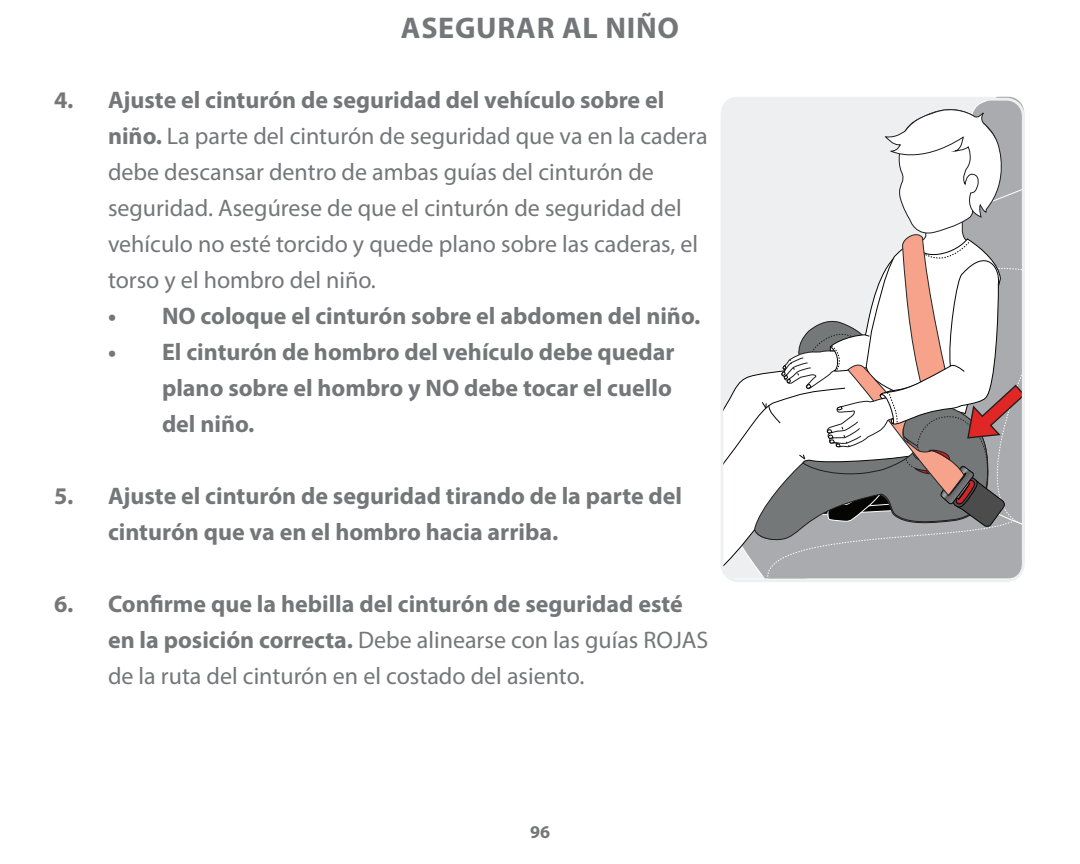
<style>
.page{position:relative;width:1080px;height:864px;background:#fff}
.page>*{position:absolute;margin:0;border:0;box-sizing:border-box;transform-origin:0 0}
.t1{font:700 30px "Myriad Pro";letter-spacing:.025em;color:#757679}
.t2{font:24px/36px "Myriad Pro";color:#757679}
.t3{font:700 24px/36px "Myriad Pro";color:#757679;text-align:justify}
.t4{font:700 18px "Myriad Pro";color:#757679}
.s1{font-weight:700}
</style>
<div class="page">
<svg style="left:721px;top:97px;width:303px;height:481px"></svg>
<div style="left:721px;top:98px;width:304px;height:484px;border:3px solid #edeff0;border-radius:17px"></div>
<p class="t1" style="left:401px;top:8px;width:280px">ASEGURAR AL NIÑO</p>
<p class="t2" style="left:108px;top:82px;width:601px;text-indent:-54px"><span class="s1">4. Ajuste el cinturón de seguridad del vehículo sobre el niño.</span> La parte del cinturón de seguridad que va en la cadera debe descansar dentro de ambas guías del cinturón de seguridad. Asegúrese de que el cinturón de seguridad del vehículo no esté torcido y quede plano sobre las caderas, el torso y el hombro del niño.</p>
<p class="t3" style="left:108px;top:297px;width:594px">• NO coloque el cinturón sobre el abdomen del niño.</p>
<p class="t3" style="left:162px;top:333px;width:514px;text-indent:-54px">• El cinturón de hombro del vehículo debe quedar plano sobre el hombro y NO debe tocar el cuello del niño.</p>
<p class="t3" style="left:108px;top:477px;width:576px;text-indent:-54px">5. Ajuste el cinturón de seguridad tirando de la parte del cinturón que va en el hombro hacia arriba.</p>
<p class="t2" style="left:108px;top:586px;width:602px;text-indent:-54px"><span class="s1">6. Confirme que la hebilla del cinturón de seguridad esté en la posición correcta.</span> Debe alinearse con las guías ROJAS de la ruta del cinturón en el costado del asiento.</p>
<p class="t4" style="left:530px;top:820px;width:21px">96</p>
</div>
